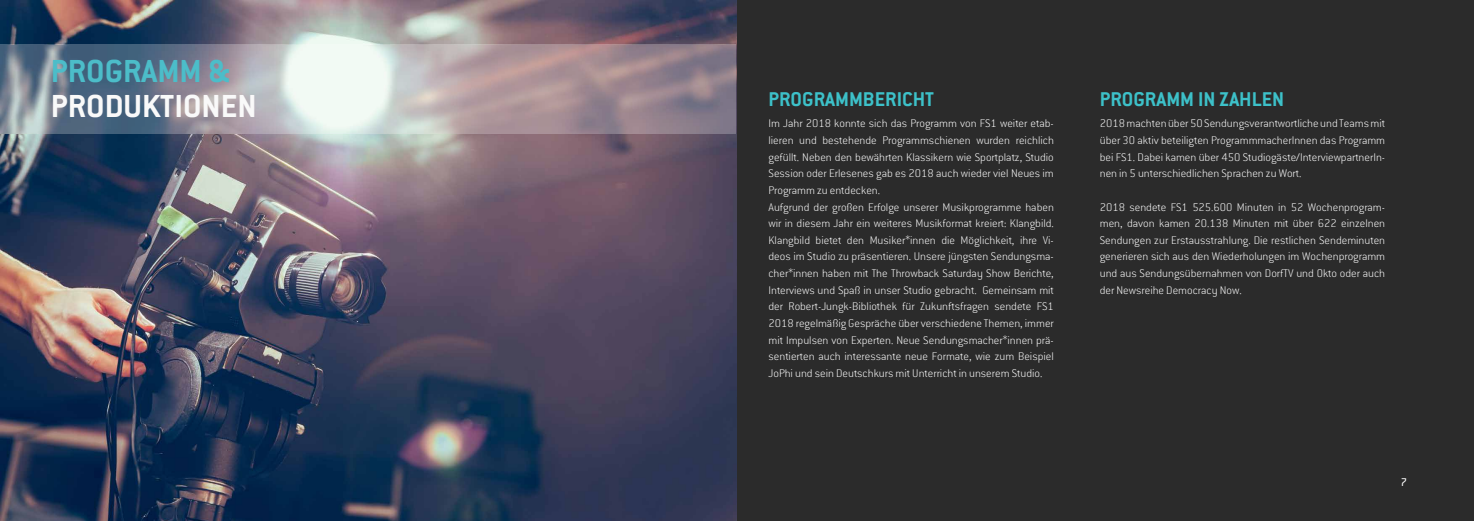
<style>
.page{position:relative;width:1474px;height:521px;background:#fff}
.page>*{position:absolute;margin:0;border:0;box-sizing:border-box;transform-origin:0 0}
.t1{font:700 35px "Conduit ITC";color:#f9f9f9}
.t2{font:700 35px "Conduit ITC";color:#4cbdc9}
.t3{font:700 21.88px "Conduit ITC";color:#3dc1c9}
.t4{font:200 12.25px/16.6px "Conduit ITC";color:#f9f9f9;text-align:justify}
.t5{font:12.25px "Conduit ITC";color:#fff}
</style>
<div class="page">
<div style="left:0;top:0;width:1473px;height:521px;background:#2b2b2b"></div>
<img style="left:0;top:1px;width:737px;height:520px">
<svg style="left:0;top:45px;width:736px;height:89px;background:#9f9da5"></svg>
<h1 class="t2" style="left:51px;top:50px;width:180px">PROGRAMM &amp;</h1>
<h1 class="t1" style="left:51px;top:85px;width:207px">PRODUKTIONEN</h1>
<h2 class="t3" style="left:768px;top:86px;width:167px">PROGRAMMBERICHT</h2>
<p class="t4" style="left:768px;top:115px;width:287px;text-align:left">Im Jahr 2018 konnte sich das Programm von FS1 weiter etab&shy;lieren und bestehende Programmschienen wurden reichlich gefüllt. Neben den bewährten Klassikern wie Sportplatz, Studio Session oder Erlesenes gab es 2018 auch wieder viel Neues im Programm zu entdecken.<br>Aufgrund der großen Erfolge unserer Musikprogramme haben wir in diesem Jahr ein weiteres Musikformat kreiert: Klangbild.<br>Klangbild bietet den Musiker*innen die Möglichkeit, ihre Vi&shy;deos im Studio zu präsentieren. Unsere jüngsten Sendungsma&shy;cher*innen haben mit The Throwback Saturday Show Berichte, Interviews und Spaß in unser Studio gebracht. Gemeinsam mit der Robert-Jungk-Bibliothek für Zukunftsfragen sendete FS1<br>2018 regelmäßig Gespräche über verschiedene Themen, immer mit Impulsen von Experten. Neue Sendungsmacher*innen prä&shy;sentierten auch interessante neue Formate, wie zum Beispiel JoPhi und sein Deutschkurs mit Unterricht in unserem Studio.</p>
<h2 class="t3" style="left:1099px;top:86px;width:186px">PROGRAMM IN ZAHLEN</h2>
<p class="t4" style="left:1099px;top:115px;width:287px">2018 machten über 50 Sendungsverantwortliche und Teams mit über 30 aktiv beteiligten ProgrammmacherInnen das Programm bei FS1. Dabei kamen über 450 Studiogäste/InterviewpartnerIn&shy;nen in 5 unterschiedlichen Sprachen zu Wort.</p>
<p class="t4" style="left:1099px;top:198px;width:287px">2018 sendete FS1 525.600 Minuten in 52 Wochenprogram&shy;men, davon kamen 20.138 Minuten mit über 622 einzelnen Sendungen zur Erstausstrahlung. Die restlichen Sendeminuten generieren sich aus den Wiederholungen im Wochenprogramm und aus Sendungsübernahmen von DorfTV und Okto oder auch der Newsreihe Democracy Now.</p>
<p class="t5" style="left:1400px;top:474px;width:8px">7</p>
</div>
